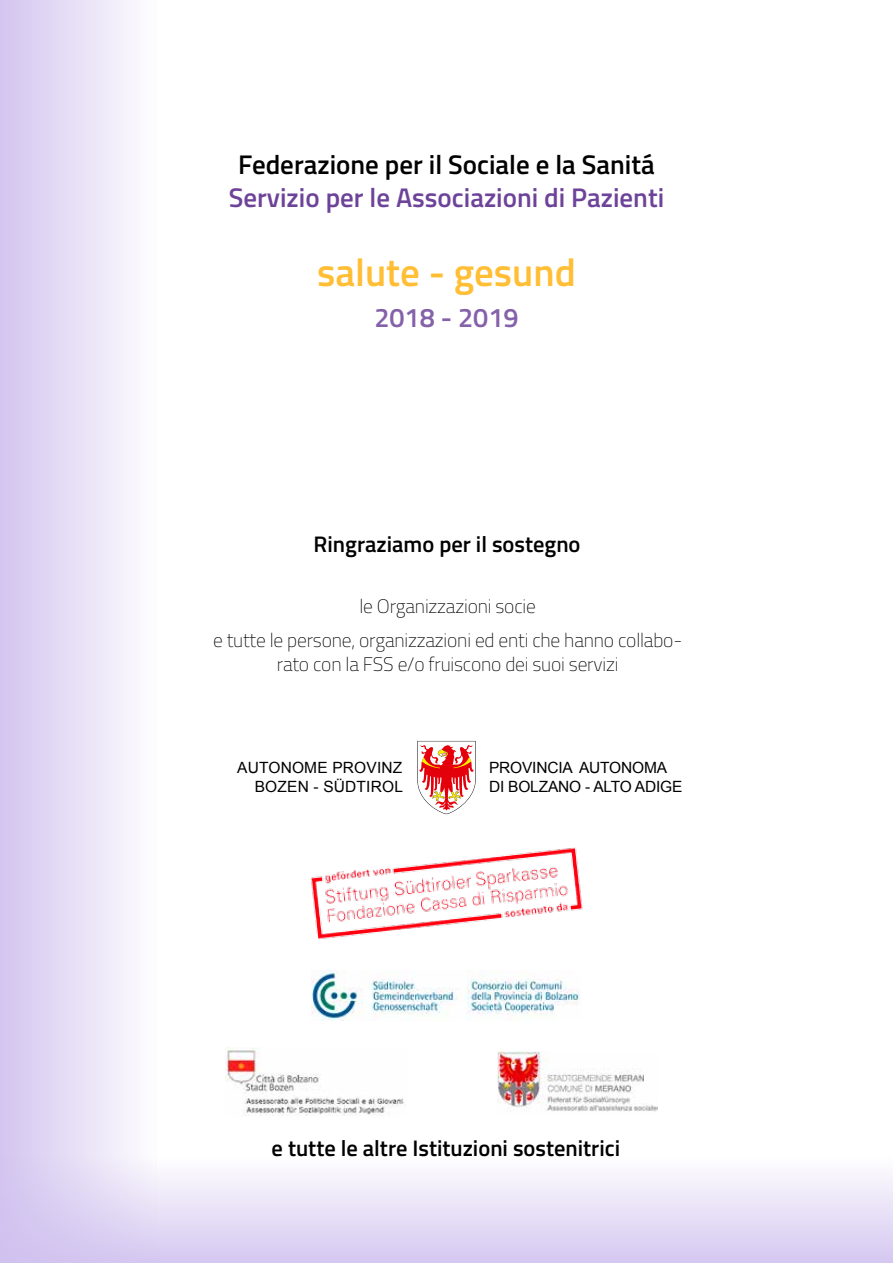
<style>
.page{position:relative;width:893px;height:1263px;background:#fff}
.page>*{position:absolute;margin:0;border:0;box-sizing:border-box;transform-origin:0 0}
.t1{font:600 39px "Titillium";color:#ffbe33}
.t2{font:600 27px "Titillium";color:#6d4399}
.t3{font:600 27px "Titillium";color:#000}
.t4{font:600 27px "Titillium";color:#8461a9}
.t5{font:600 22.5px "Titillium";color:#000}
.t6{font:100 19.5px/34px "Titillium";letter-spacing:-.01em;color:#000;text-align:center}
.t7{font:15.45px/18.6px "Arial";letter-spacing:-.01em;color:#000}
.t8{font:15.45px/18.6px "Arial";letter-spacing:.01em;color:#000;text-align:right}
</style>
<div class="page">
<svg style="left:0;top:0;width:134px;height:1157px;background:#e5ddf5"></svg>
<svg style="left:0;top:1157px;width:893px;height:106px"></svg>
<svg style="left:417px;top:741px;width:59px;height:73px"></svg>
<img style="left:226px;top:1047px;width:178px;height:69px">
<img style="left:497px;top:1051px;width:160px;height:61px">
<img style="left:311px;top:847px;width:272px;height:93px">
<img style="left:311px;top:970px;width:269px;height:50px">
<h2 class="t3" style="left:238px;top:145px;width:418px">Federazione per il Sociale e la Sanitá</h2>
<h2 class="t2" style="left:229px;top:177px;width:437px">Servizio per le Associazioni di Pazienti</h2>
<h1 class="t1" style="left:317px;top:243px;width:260px">salute - gesund</h1>
<h2 class="t4" style="left:374px;top:297px;width:146px">2018 - 2019</h2>
<p class="t5" style="left:314px;top:527px;width:268px">Ringraziamo per il sostegno</p>
<p class="t6" style="left:213px;top:588px;width:471px">le Organizzazioni socie<br>e tutte le persone, organizzazioni ed enti che hanno collabo-</p>
<p class="t6" style="left:277px;top:646px;width:343px">rato con la FSS e/o fruiscono dei suoi servizi</p>
<p class="t8" style="left:237px;top:759px;width:167px">AUTONOME PROVINZ<br>BOZEN - SÜDTIROL</p>
<p class="t7" style="left:489px;top:759px;width:195px">PROVINCIA AUTONOMA<br>DI BOLZANO - ALTO ADIGE</p>
<p class="t5" style="left:272px;top:1131px;width:350px">e tutte le altre Istituzioni sostenitrici</p>
</div>
